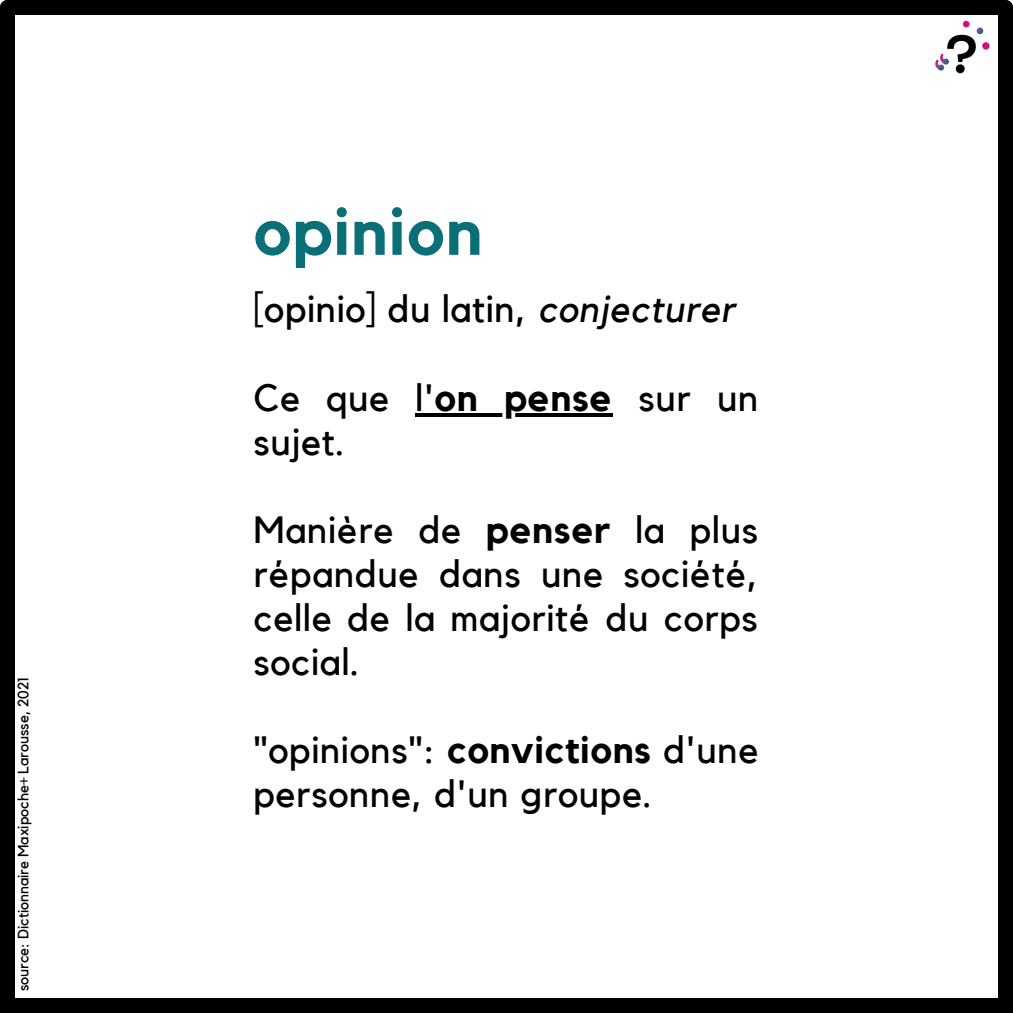
<style>
.page{position:relative;width:1013px;height:1013px;background:#fff}
.page>*{position:absolute;margin:0;border:0;box-sizing:border-box;transform-origin:0 0}
.t1{font:700 66.5px "Kollektif";letter-spacing:.02em;color:#0b6f78}
.t2{font:37.88px/44px "Kollektif";letter-spacing:.02em;color:#000}
.t3{font:15px "Kollektif";color:#000}
.s1{font-style:italic}
.s2{font-weight:700}
</style>
<div class="page">
<div style="left:8px;top:0;width:997px;height:15px;background:#000"></div>
<div style="left:8px;top:998px;width:997px;height:14px;background:#000"></div>
<div style="left:997px;top:8px;width:15px;height:1004px;background:#000"></div>
<div style="left:0;top:8px;width:15px;height:1004px;background:#000"></div>
<hr style="left:415px;top:413px;width:19px;height:4px;background:#000">
<hr style="left:434px;top:413px;width:179px;height:4px;background:#000">
<img style="left:935px;top:20px;width:55px;height:54px">
<p class="t3" style="left:16px;top:991px;width:316px;rotate:-90deg">source: Dictionnaire Maxipoche+ Larousse, 2021</p>
<h1 class="t1" style="left:253px;top:201px;width:230px">opinion</h1>
<p class="t2" style="left:253px;top:288px;width:483px">[opinio] du latin, <span class="s1">conjecturer</span></p>
<p class="t2" style="left:253px;top:377px;width:506px">Ce que l'<span class="s2">on pense</span> sur un sujet.</p>
<p class="t2" style="left:253px;top:509px;width:506px;text-align:justify">Manière de <span class="s2">penser</span> la plus répandue dans une société, celle de la majorité du corps social.</p>
<p class="t2" style="left:253px;top:729px;width:506px">"opinions": <span class="s2">convictions</span> d'une personne, d'un groupe.</p>
</div>
